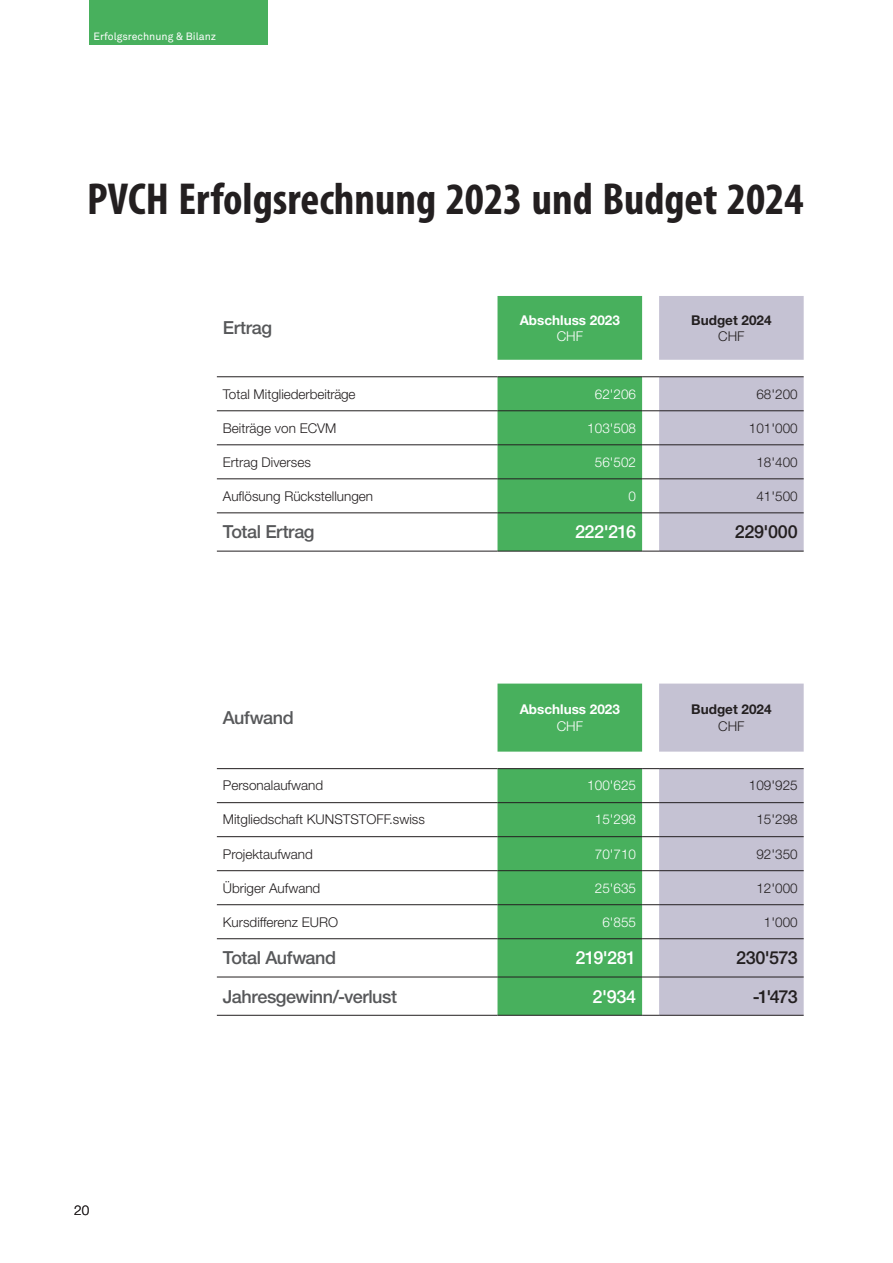
<style>
.page{position:relative;width:893px;height:1263px;background:#fff}
.page>*{position:absolute;margin:0;border:0;box-sizing:border-box;transform-origin:0 0}
.t1{font:700 condensed 45px "Myriad Pro";color:#231f20}
.t2{font:500 18px "Helvetica Neue LT Std";letter-spacing:-.025em;color:#57585a}
.t3{font:500 18px "Helvetica Neue LT Std";letter-spacing:-.03em;color:#231f20}
.t4{font:500 18px "Helvetica Neue LT Std";letter-spacing:-.03em;color:#fff}
.t5{font:300 13.5px "Helvetica Neue LT Std";color:#231f20}
.t6{font:300 13.5px "Helvetica Neue LT Std";color:#fff}
.t7{font:700 13.5px "Helvetica Neue LT Std";color:#fff}
.t8{font:700 13.5px "Helvetica Neue LT Std";color:#231f20}
.t9{font:10.5px "Akkurat Pro";color:#fff}
</style>
<div class="page">
<svg style="left:497px;top:684px;width:145px;height:331px;background:#51b365"></svg>
<svg style="left:659px;top:684px;width:145px;height:331px;background:#c7c4d4"></svg>
<hr style="left:217px;top:768px;width:280px;height:1px;background:#231f20">
<hr style="left:497px;top:768px;width:145px;height:1px;background:#231f20">
<svg style="left:642px;top:768px;width:17px;height:1px"></svg>
<hr style="left:659px;top:768px;width:145px;height:1px;background:#231f20">
<hr style="left:217px;top:802px;width:280px;height:1px;background:#231f20">
<hr style="left:497px;top:802px;width:145px;height:1px;background:#231f20">
<svg style="left:642px;top:802px;width:17px;height:1px"></svg>
<hr style="left:659px;top:802px;width:145px;height:1px;background:#231f20">
<hr style="left:217px;top:836px;width:280px;height:1px;background:#231f20">
<hr style="left:497px;top:836px;width:145px;height:1px;background:#231f20">
<svg style="left:642px;top:836px;width:17px;height:1px"></svg>
<hr style="left:659px;top:836px;width:145px;height:1px;background:#231f20">
<hr style="left:217px;top:870px;width:280px;height:1px;background:#231f20">
<hr style="left:497px;top:870px;width:145px;height:1px;background:#231f20">
<svg style="left:642px;top:870px;width:17px;height:1px"></svg>
<hr style="left:659px;top:870px;width:145px;height:1px;background:#231f20">
<hr style="left:217px;top:904px;width:280px;height:1px;background:#231f20">
<hr style="left:497px;top:904px;width:145px;height:1px;background:#231f20">
<svg style="left:642px;top:904px;width:17px;height:1px"></svg>
<hr style="left:659px;top:904px;width:145px;height:1px;background:#231f20">
<hr style="left:217px;top:938px;width:280px;height:1px;background:#231f20">
<hr style="left:497px;top:938px;width:145px;height:1px;background:#231f20">
<svg style="left:642px;top:938px;width:17px;height:1px"></svg>
<hr style="left:659px;top:938px;width:145px;height:1px;background:#231f20">
<hr style="left:217px;top:977px;width:280px;height:1px;background:#231f20">
<hr style="left:497px;top:977px;width:145px;height:1px;background:#231f20">
<svg style="left:642px;top:977px;width:17px;height:1px"></svg>
<hr style="left:659px;top:977px;width:145px;height:1px;background:#231f20">
<hr style="left:217px;top:1015px;width:280px;height:1px;background:#231f20">
<hr style="left:497px;top:1015px;width:145px;height:1px;background:#231f20">
<svg style="left:642px;top:1015px;width:17px;height:1px"></svg>
<hr style="left:659px;top:1015px;width:145px;height:1px;background:#231f20">
<hr style="left:217px;top:376px;width:280px;height:1px;background:#231f20">
<hr style="left:217px;top:410px;width:280px;height:1px;background:#231f20">
<hr style="left:217px;top:444px;width:280px;height:1px;background:#231f20">
<hr style="left:217px;top:479px;width:280px;height:1px;background:#231f20">
<hr style="left:217px;top:513px;width:280px;height:1px;background:#231f20">
<hr style="left:217px;top:551px;width:280px;height:1px;background:#231f20">
<svg style="left:497px;top:296px;width:307px;height:256px;background:#92bda1"></svg>
<hr style="left:659px;top:551px;width:145px;height:1px;background:#231f20">
<div style="left:89px;top:0;width:179px;height:45px;background:#48b05d"></div>
<p class="t9" style="left:94px;top:31px;width:124px">Erfolgsrechnung &amp; Bilanz</p>
<h1 class="t1" style="left:87px;top:171px;width:718px">PVCH Erfolgsrechnung 2023 und Budget 2024</h1>
<h2 class="t2" style="left:223px;top:317px;width:51px">Ertrag</h2>
<p class="t7" style="left:520px;top:311px;width:102px">Abschluss 2023</p>
<p class="t6" style="left:557px;top:328px;width:28px">CHF</p>
<p class="t8" style="left:691px;top:311px;width:82px">Budget 2024</p>
<p class="t5" style="left:718px;top:328px;width:28px">CHF</p>
<p class="t5" style="left:223px;top:385px;width:134px">Total Mitgliederbeiträge</p>
<p class="t6" style="left:595px;top:385px;width:43px">62'206</p>
<p class="t5" style="left:756px;top:385px;width:43px">68'200</p>
<p class="t5" style="left:223px;top:420px;width:115px">Beiträge von ECVM</p>
<p class="t6" style="left:587px;top:420px;width:50px">103'508</p>
<p class="t5" style="left:749px;top:420px;width:50px">101'000</p>
<p class="t5" style="left:223px;top:454px;width:90px">Ertrag Diverses</p>
<p class="t6" style="left:595px;top:454px;width:43px">56'502</p>
<p class="t5" style="left:756px;top:454px;width:43px">18'400</p>
<p class="t5" style="left:223px;top:488px;width:152px">Auflösung Rückstellungen</p>
<p class="t6" style="left:629px;top:488px;width:9px">0</p>
<p class="t5" style="left:756px;top:488px;width:43px">41'500</p>
<h2 class="t2" style="left:223px;top:521px;width:93px">Total Ertrag</h2>
<h2 class="t4" style="left:575px;top:521px;width:62px">222'216</h2>
<h2 class="t3" style="left:735px;top:521px;width:64px">229'000</h2>
<h2 class="t2" style="left:223px;top:707px;width:72px">Aufwand</h2>
<p class="t7" style="left:520px;top:701px;width:102px">Abschluss 2023</p>
<p class="t6" style="left:557px;top:717px;width:28px">CHF</p>
<p class="t8" style="left:691px;top:701px;width:82px">Budget 2024</p>
<p class="t5" style="left:718px;top:717px;width:28px">CHF</p>
<p class="t5" style="left:74px;top:1202px;width:17px">20</p>
<p class="t5" style="left:223px;top:777px;width:102px">Personalaufwand</p>
<p class="t6" style="left:587px;top:777px;width:50px">100'625</p>
<p class="t5" style="left:749px;top:777px;width:50px">109'925</p>
<p class="t5" style="left:223px;top:811px;width:204px">Mitgliedschaft KUNSTSTOFF.swiss</p>
<p class="t6" style="left:595px;top:811px;width:43px">15'298</p>
<p class="t5" style="left:756px;top:811px;width:43px">15'298</p>
<p class="t5" style="left:223px;top:845px;width:92px">Projektaufwand</p>
<p class="t6" style="left:595px;top:845px;width:43px">70'710</p>
<p class="t5" style="left:756px;top:845px;width:43px">92'350</p>
<p class="t5" style="left:223px;top:879px;width:99px">Übriger Aufwand</p>
<p class="t6" style="left:595px;top:879px;width:43px">25'635</p>
<p class="t5" style="left:756px;top:879px;width:43px">12'000</p>
<p class="t5" style="left:223px;top:913px;width:117px">Kursdifferenz EURO</p>
<p class="t6" style="left:602px;top:913px;width:35px">6'855</p>
<p class="t5" style="left:764px;top:913px;width:35px">1'000</p>
<h2 class="t2" style="left:223px;top:947px;width:115px">Total Aufwand</h2>
<h2 class="t4" style="left:576px;top:947px;width:62px">219'281</h2>
<h2 class="t3" style="left:736px;top:947px;width:63px">230'573</h2>
<h2 class="t2" style="left:223px;top:985px;width:176px">Jahresgewinn/-verlust</h2>
<h2 class="t4" style="left:592px;top:985px;width:45px">2'934</h2>
<h2 class="t3" style="left:753px;top:985px;width:46px">-1'473</h2>
</div>
